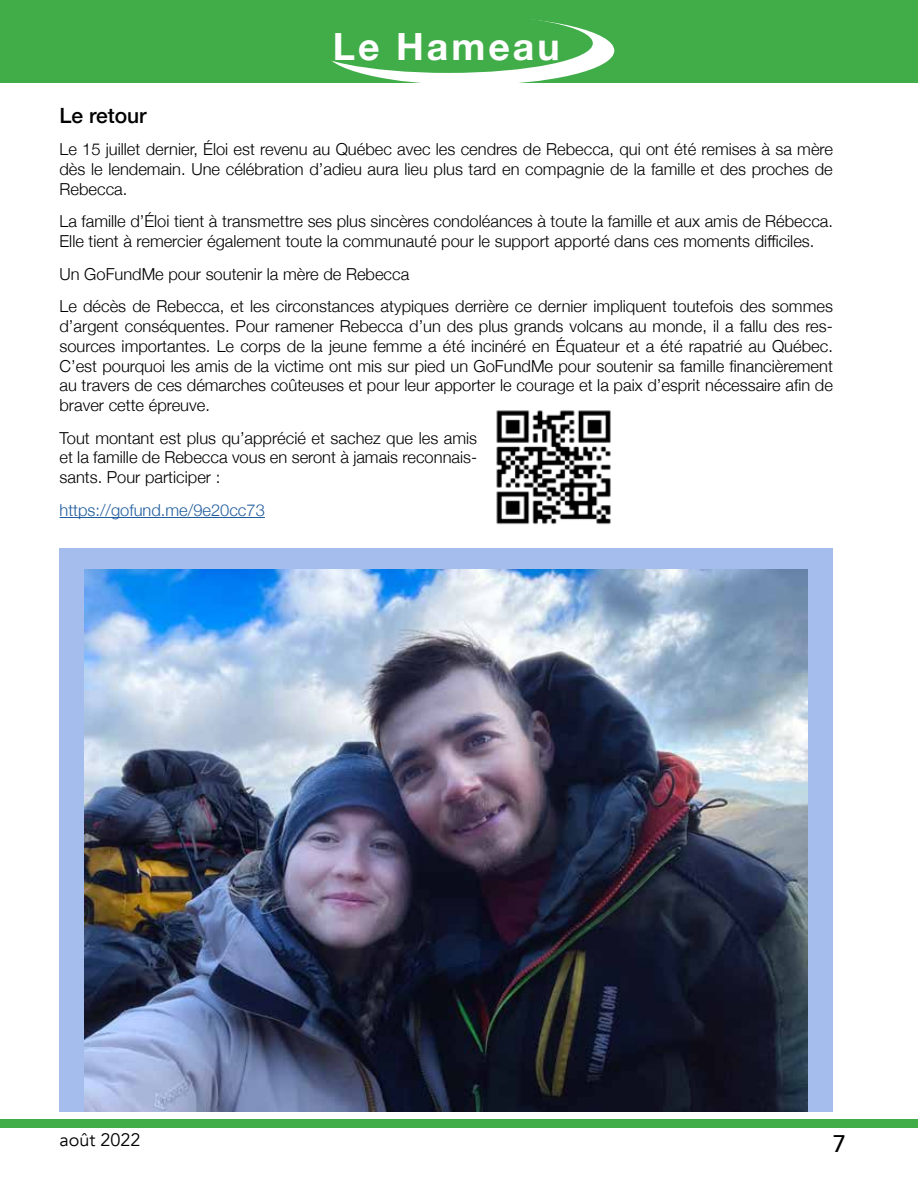
<style>
.page{position:relative;width:918px;height:1188px;background:#fff}
.page>*{position:absolute;margin:0;border:0;box-sizing:border-box;transform-origin:0 0}
.t1{font:700 37.5px "Helvetica Neue";letter-spacing:.08em;color:#fff}
.t2{font:500 24px "Avenir";color:#000}
.t3{font:500 21px "Helvetica Neue";color:#000}
.t4{font:18px "Avenir";color:#000}
.t5{font:300 16.5px/19.8px "Helvetica Neue";color:#000;text-align:justify}
.t6{font:300 16.5px "Helvetica Neue";color:#205d9e}
</style>
<div class="page">
<div style="left:0;top:0;width:918px;height:83px;background:#40ad49"></div>
<div style="left:0;top:1119px;width:918px;height:9px;background:#40ad49"></div>
<div style="left:325px;top:16px;width:289px;height:69px;background:#fff;border-radius:50%"></div>
<div style="left:304px;top:14px;width:289px;height:59px;background:#40ad49;border-radius:50%"></div>
<hr style="left:60px;top:517px;width:205px;height:1px;background:#205d9e">
<div style="left:60px;top:549px;width:773px;height:563px;background:#a5bded"></div>
<img style="left:85px;top:570px;width:723px;height:542px">
<img style="left:496px;top:410px;width:115px;height:115px">
<h1 class="t1" style="left:333px;top:17px;width:228px">Le Hameau</h1>
<p class="t3" style="left:60px;top:98px;width:89px">Le retour</p>
<p class="t5" style="left:60px;top:138px;width:775px">Le 15 juillet dernier, Éloi est revenu au Québec avec les cendres de Rebecca, qui ont été remises à sa mère dès le lendemain. Une célébration d’adieu aura lieu plus tard en compagnie de la famille et des proches de Rebecca.</p>
<p class="t5" style="left:60px;top:210px;width:775px">La famille d’Éloi tient à transmettre ses plus sincères condoléances à toute la famille et aux amis de Rébecca.<br>Elle tient à remercier également toute la communauté pour le support apporté dans ces moments difficiles.</p>
<p class="t5" style="left:60px;top:256px;width:775px;line-height:32.5px">Un GoFundMe pour soutenir la mère de Rebecca<br>Le décès de Rebecca, et les circonstances atypiques derrière ce dernier impliquent toutefois des sommes</p>
<p class="t5" style="left:60px;top:315px;width:775px">d’argent conséquentes. Pour ramener Rebecca d’un des plus grands volcans au monde, il a fallu des res&shy;sources importantes. Le corps de la jeune femme a été incinéré en Équateur et a été rapatrié au Québec.<br>C’est pourquoi les amis de la victime ont mis sur pied un GoFundMe pour soutenir sa famille financièrement au travers de ces démarches coûteuses et pour leur apporter le courage et la paix d’esprit nécessaire afin de braver cette épreuve.</p>
<p class="t5" style="left:60px;top:427px;width:419px">Tout montant est plus qu’apprécié et sachez que les amis et la famille de Rebecca vous en seront à jamais reconnais&shy;sants. Pour participer :</p>
<p class="t6" style="left:60px;top:497px;width:207px">https://gofund.me/9e20cc73</p>
<p class="t4" style="left:60px;top:1130px;width:83px">août 2022</p>
<h2 class="t2" style="left:833px;top:1123px;width:15px">7</h2>
</div>
